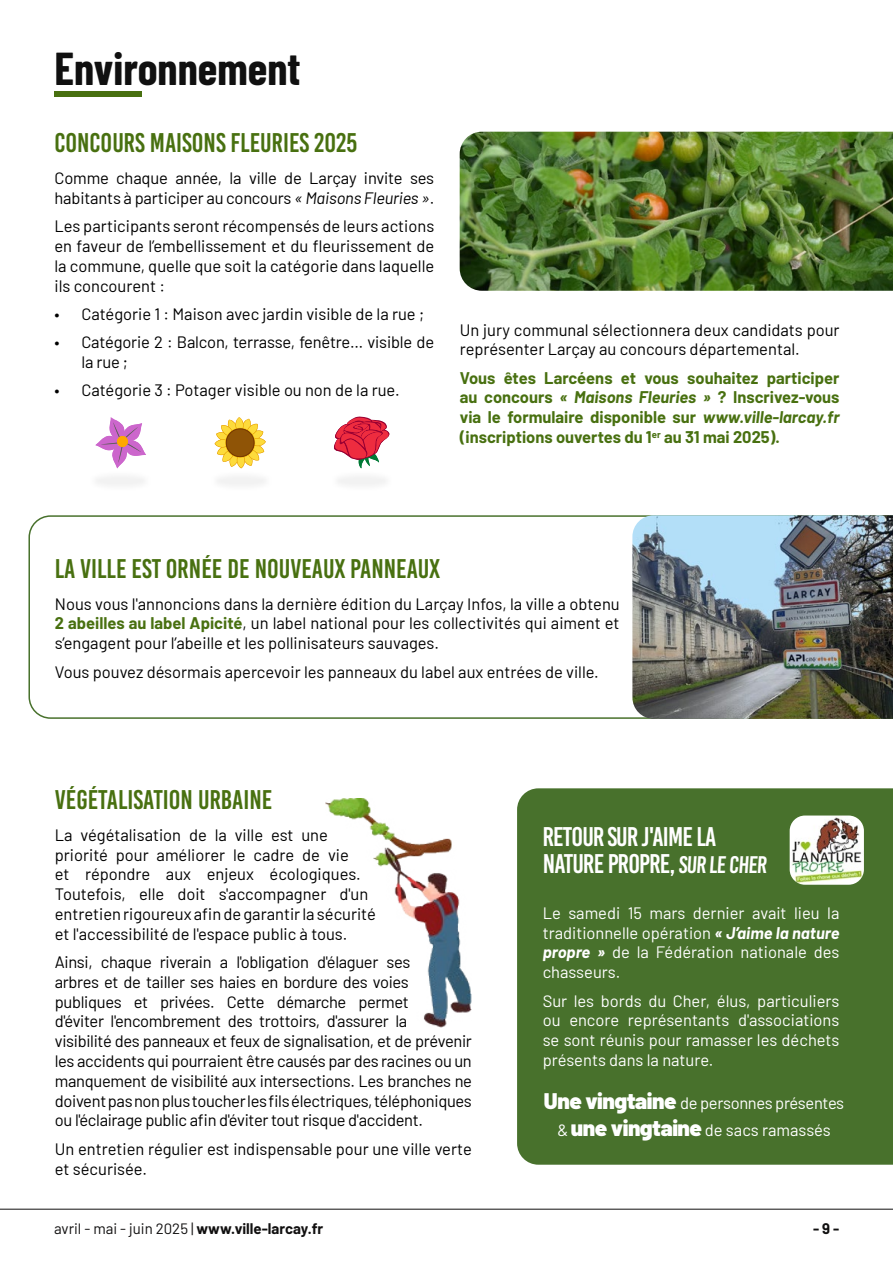
<style>
.page{position:relative;width:893px;height:1263px;background:#fff}
.page>*{position:absolute;margin:0;border:0;box-sizing:border-box;transform-origin:0 0}
.t1{font:700 45px "Barlow Condensed";color:#101010}
.t2{font:27px "Bebas Kai";color:#487010}
.t3{font:27px/27px "Bebas Kai";letter-spacing:-.03em;color:#fff}
.t4{font:16.5px/19.8px "Barlow";letter-spacing:-.01em;color:#000}
.t5{font:16.5px/19.8px "Barlow";color:#fff;text-align:justify}
.t6{font:700 16.5px/19.8px "Barlow";color:#487010;text-align:justify}
.t7{font:16.5px/27px "Barlow";letter-spacing:-.02em;color:#fff;text-align:center}
.t8{font:15px "Barlow";color:#111010}
.t9{font:700 15px "Barlow";color:#111010}
.s1{font-style:italic}
.s2{font-weight:700;color:#487010}
.s3{font-size:24px}
.s4{font-weight:700;font-style:italic}
.s5{font-weight:900;font-size:22.5px}
.s6{font-weight:700}
</style>
<div class="page">
<hr style="left:0;top:1209px;width:893px;height:1px;background:#111010">
<svg style="left:28px;top:515px;width:604px;height:204px"></svg>
<img style="left:632px;top:515px;width:261px;height:204px">
<div style="left:54px;top:91px;width:88px;height:5px;background:#487010"></div>
<img style="left:460px;top:132px;width:433px;height:159px">
<svg style="left:95px;top:417px;width:51px;height:51px"></svg>
<svg style="left:215px;top:417px;width:51px;height:51px"></svg>
<img style="left:226px;top:428px;width:29px;height:29px">
<svg style="left:333px;top:416px;width:55px;height:52px"></svg>
<img style="left:347px;top:420px;width:24px;height:4px">
<img style="left:335px;top:424px;width:14px;height:31px">
<img style="left:345px;top:439px;width:21px;height:19px">
<img style="left:364px;top:432px;width:18px;height:25px">
<img style="left:374px;top:431px;width:15px;height:23px">
<div style="left:517px;top:788px;width:376px;height:377px;background:#48712c"></div>
<img style="left:325px;top:798px;width:147px;height:229px">
<img style="left:790px;top:815px;width:74px;height:70px">
<h1 class="t1" style="left:54px;top:37px;width:248px">Environnement</h1>
<h2 class="t2" style="left:54px;top:128px;width:304px">CONCOURS MAISONS FLEURIES 2025</h2>
<p class="t4" style="left:55px;top:167px;width:381px">Comme chaque année, la ville de Larçay invite ses habitants à participer au concours <span class="s1">« Maisons Fleuries »</span>.</p>
<p class="t4" style="left:55px;top:215px;width:381px;text-align:justify">Les participants seront récompensés de leurs actions en faveur de l’embellissement et du fleurissement de la commune, quelle que soit la catégorie dans laquelle ils concourent :</p>
<p class="t4" style="left:55px;top:303px;width:371px">• Catégorie 1 : Maison avec jardin visible de la rue ;</p>
<p class="t4" style="left:82px;top:331px;width:354px;text-indent:-27px">• Catégorie 2 : Balcon, terrasse, fenêtre… visible de la rue ;</p>
<p class="t4" style="left:55px;top:379px;width:347px">• Catégorie 3 : Potager visible ou non de la rue.</p>
<p class="t4" style="left:460px;top:318px;width:381px">Un jury communal sélectionnera deux candidats pour représenter Larçay au concours départemental.</p>
<p class="t6" style="left:460px;top:366px;width:381px">Vous êtes Larcéens et vous souhaitez participer au concours <span class="s1">« Maisons Fleuries »</span> ? Inscrivez-vous via le formulaire disponible sur <span class="s1">www.ville-larcay.fr </span>(inscriptions ouvertes du 1<sup>er</sup> au 31 mai 2025).</p>
<h2 class="t2" style="left:55px;top:554px;width:387px">LA VILLE EST ORNÉE DE NOUVEAUX PANNEAUX</h2>
<p class="t4" style="left:55px;top:592px;width:566px;text-align:justify">Nous vous l'annoncions dans la dernière édition du Larçay Infos, la ville a obtenu <span class="s2">2 abeilles au label Apicité</span>, un label national pour les collectivités qui aiment et s’engagent pour l’abeille et les pollinisateurs sauvages.</p>
<p class="t4" style="left:55px;top:660px;width:545px">Vous pouvez désormais apercevoir les panneaux du label aux entrées de ville.</p>
<h2 class="t2" style="left:55px;top:785px;width:219px">VÉGÉTALISATION URBAINE</h2>
<p class="t4" style="left:55px;top:823px;width:323px">La végétalisation de la ville est une priorité pour améliorer le cadre de vie<br>et répondre aux enjeux écologiques.<br>Toutefois, elle doit s'accompagner d'un entretien rigoureux afin de garantir la sécurité et l'accessibilité de l'espace public à tous.</p>
<p class="t4" style="left:55px;top:951px;width:419px">Ainsi, chaque riverain a l'obligation d'élaguer ses<br>arbres et de tailler ses haies en bordure des voies publiques et privées. Cette démarche permet<br>d'éviter l'encombrement des trottoirs, d'assurer la<br>visibilité des panneaux et feux de signalisation, et de prévenir les accidents qui pourraient être causés par des racines ou un manquement de visibilité aux intersections. Les branches ne doivent pas non plus toucher les fils électriques, téléphoniques ou l'éclairage public afin d'éviter tout risque d'accident.</p>
<p class="t4" style="left:55px;top:1137px;width:418px">Un entretien régulier est indispensable pour une ville verte et sécurisée.</p>
<h2 class="t3" style="left:543px;top:823px;width:227px">RETOUR SUR J'AIME LA<br>NATURE PROPRE, <span class="s3">SUR LE CHER</span></h2>
<p class="t5" style="left:543px;top:902px;width:298px">Le samedi 15 mars dernier avait lieu la traditionnelle opération <span class="s4">« J’aime la nature propre »</span> de la Fédération nationale des chasseurs.</p>
<p class="t5" style="left:543px;top:989px;width:298px">Sur les bords du Cher, élus, particuliers ou encore représentants d'associations se sont réunis pour ramasser les déchets présents dans la nature.</p>
<p class="t7" style="left:544px;top:1088px;width:302px"><span class="s5">Une vingtaine</span> de personnes présentes &amp; <span class="s5">une vingtaine</span> de sacs ramassés</p>
<p class="t8" style="left:54px;top:1218px;width:271px">avril - mai - juin 2025 | <span class="s6">www.ville-larcay.fr</span></p>
<p class="t9" style="left:813px;top:1218px;width:28px">- 9 -</p>
</div>
